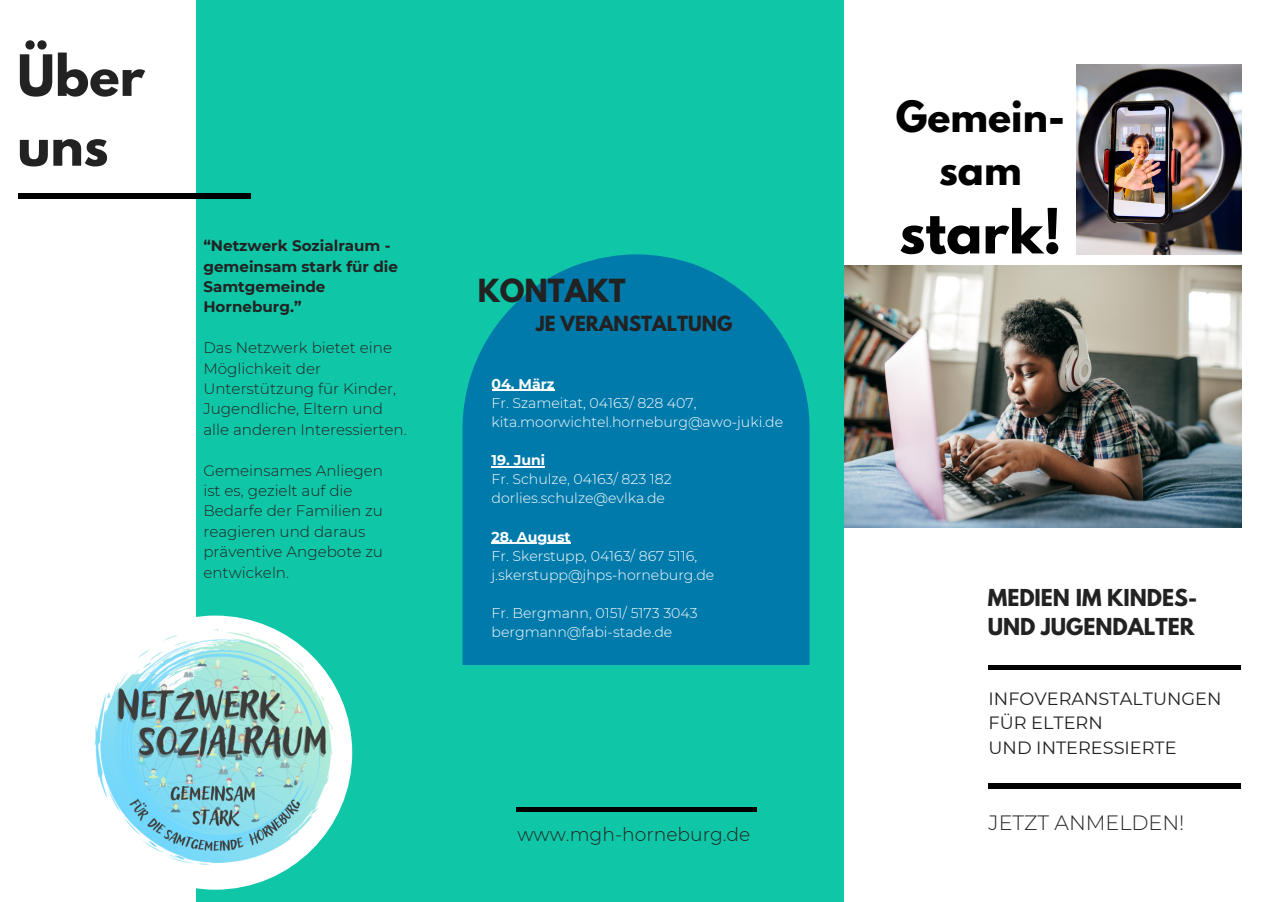
<style>
.page{position:relative;width:1272px;height:902px;background:#fff}
.page>*{position:absolute;margin:0;border:0;box-sizing:border-box;transform-origin:0 0}
.t1{font:700 52.95px "League Spartan";color:#000}
.t2{font:700 50.4px/69.8px "League Spartan";color:#222}
.t3{font:700 38.1px/53.1px "League Spartan";color:#000;text-align:center}
.t4{font:700 28.2px "League Spartan";color:#222}
.t5{font:700 20.7px/28.8px "League Spartan";color:#222}
.t6{font:300 20.7px "Montserrat";color:#222}
.t7{font:300 18.75px "Montserrat";color:#222}
.t8{font:700 18.45px "League Spartan";color:#222}
.t9{font:17.7px "Montserrat";color:#222}
.t10{font:300 15.15px/20.4px "Montserrat";color:#222}
.t11{font:700 15.15px/20.4px "Montserrat";color:#222}
.t12{font:300 14.1px "Montserrat";color:#fff}
.t13{font:700 14.1px "Montserrat";color:#fff}
</style>
<div class="page">
<img style="left:1076px;top:65px;width:165px;height:189px">
<img style="left:843px;top:266px;width:398px;height:261px">
<div style="left:196px;top:0;width:647px;height:901px;background:#0fc6a7"></div>
<hr style="left:988px;top:665px;width:252px;height:4px;background:#000">
<hr style="left:988px;top:783px;width:252px;height:4px;background:#000">
<hr style="left:18px;top:194px;width:233px;height:4px;background:#000">
<div style="left:515px;top:806px;width:241px;height:5px;background:#000"></div>
<img style="left:78px;top:615px;width:274px;height:274px;border-radius:50%">
<svg style="left:462px;top:254px;width:347px;height:411px;fill:#007aab"></svg>
<hr style="left:491px;top:389px;width:63px;height:1px;background:#fff">
<hr style="left:491px;top:466px;width:54px;height:1px;background:#fff">
<hr style="left:491px;top:542px;width:79px;height:1px;background:#fff">
<h5 class="t2" style="left:17px;top:47px;width:129px">Über uns</h5>
<h1 class="t11" style="left:203px;top:235px;width:196px">“Netzwerk Sozialraum - gemeinsam stark für die<br>Samtgemeinde<br>Horneburg.”</h1>
<p class="t10" style="left:203px;top:337px;width:205px">Das Netzwerk bietet eine<br>Möglichkeit der<br>Unterstützung für Kinder,<br>Jugendliche, Eltern und alle anderen Interessierten.</p>
<p class="t10" style="left:203px;top:460px;width:181px">Gemeinsames Anliegen</p>
<h2 class="t10" style="left:203px;top:480px;width:181px">ist es, gezielt auf die<br>Bedarfe der Familien zu reagieren und daraus präventive Angebote zu entwickeln.</h2>
<p class="t4" style="left:477px;top:276px;width:149px">KONTAKT</p>
<p class="t8" style="left:536px;top:314px;width:198px">JE VERANSTALTUNG</p>
<p class="t13" style="left:491px;top:375px;width:64px">04. März</p>
<p class="t12" style="left:491px;top:394px;width:206px">Fr. Szameitat, 04163/ 828 407,</p>
<p class="t12" style="left:491px;top:413px;width:293px">kita.moorwichtel.horneburg@awo-juki.de</p>
<p class="t13" style="left:491px;top:451px;width:55px">19. Juni</p>
<p class="t12" style="left:491px;top:470px;width:182px">Fr. Schulze, 04163/ 823 182</p>
<p class="t12" style="left:491px;top:489px;width:175px">dorlies.schulze@evlka.de</p>
<p class="t13" style="left:491px;top:528px;width:81px">28. August</p>
<p class="t12" style="left:491px;top:547px;width:207px">Fr. Skerstupp, 04163/ 867 5116,</p>
<p class="t12" style="left:491px;top:566px;width:224px">j.skerstupp@jhps-horneburg.de</p>
<p class="t12" style="left:491px;top:604px;width:207px">Fr. Bergmann, 0151/ 5173 3043</p>
<p class="t12" style="left:491px;top:623px;width:182px">bergmann@fabi-stade.de</p>
<h3 class="t7" style="left:517px;top:822px;width:234px">www.mgh-horneburg.de</h3>
<p class="t3" style="left:895px;top:94px;width:170px">Gemein&shy;sam</p>
<p class="t1" style="left:899px;top:206px;width:164px">stark!</p>
<p class="t5" style="left:987px;top:586px;width:211px">MEDIEN IM KINDES-<br>UND JUGENDALTER</p>
<p class="t9" style="left:988px;top:687px;width:234px">INFOVERANSTALTUNGEN</p>
<p class="t9" style="left:988px;top:712px;width:116px">FÜR ELTERN</p>
<h6 class="t9" style="left:988px;top:736px;width:189px">UND INTERESSIERTE</h6>
<p class="t6" style="left:988px;top:809px;width:197px">JETZT ANMELDEN!</p>
</div>
